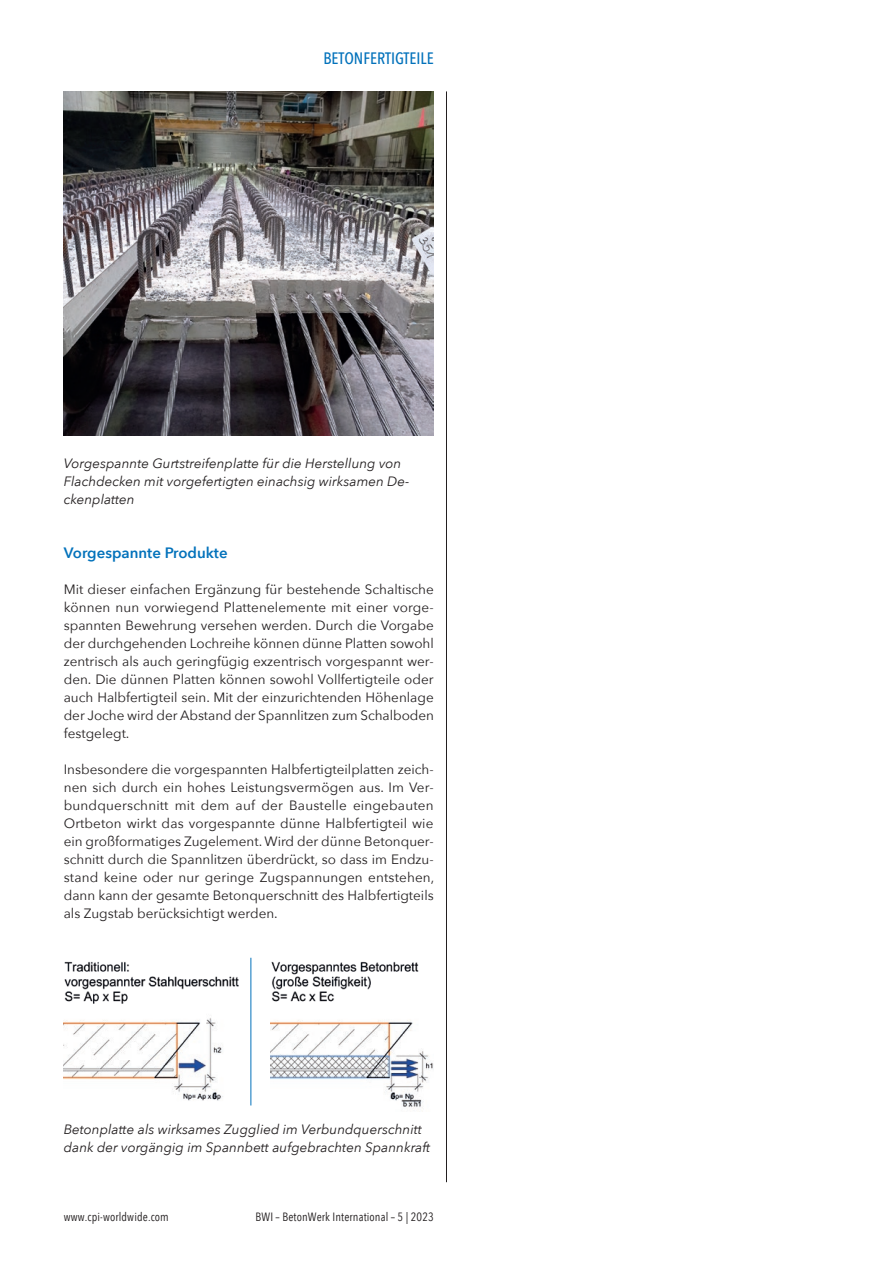
<style>
.page{position:relative;width:893px;height:1263px;background:#fff}
.page>*{position:absolute;margin:0;border:0;box-sizing:border-box;transform-origin:0 0}
.t1{font:500 16.5px "Avenir Next Condensed";color:#0372bb}
.t2{font:600 15px "Avenir Next";color:#0372bb}
.t3{font:13.5px/18px "Avenir Next";color:#231f20;text-align:justify}
.t4{font:italic 13.5px/18px "Avenir Next";color:#231f20}
.t5{font:12px "Avenir Next Condensed";letter-spacing:.01em;color:#231f20}
</style>
<div class="page">
<hr style="left:446px;top:91px;width:1px;height:1091px;background:#231f20">
<img style="left:64px;top:91px;width:370px;height:345px">
<img style="left:271px;top:961px;width:148px;height:41px">
<img style="left:64px;top:961px;width:175px;height:43px">
<img style="left:64px;top:1018px;width:159px;height:83px">
<img style="left:270px;top:1020px;width:164px;height:88px">
<hr style="left:251px;top:958px;width:1px;height:147px;background:#0372bb">
<p class="t1" style="left:323px;top:49px;width:112px">BETONFERTIGTEILE</p>
<p class="t4" style="left:64px;top:454px;width:347px">Vorgespannte Gurtstreifenplatte für die Herstellung von<br>Flachdecken mit vorgefertigten einachsig wirksamen De&shy;ckenplatten</p>
<p class="t2" style="left:64px;top:540px;width:165px">Vorgespannte Produkte</p>
<p class="t3" style="left:64px;top:580px;width:372px">Mit dieser einfachen Ergänzung für bestehende Schaltische können nun vorwiegend Plattenelemente mit einer vorge&shy;spannten Bewehrung versehen werden. Durch die Vorgabe der durchgehenden Lochreihe können dünne Platten sowohl zentrisch als auch geringfügig exzentrisch vorgespannt wer&shy;den. Die dünnen Platten können sowohl Vollfertigteile oder auch Halbfertigteil sein. Mit der einzurichtenden Höhenlage der Joche wird der Abstand der Spannlitzen zum Schalboden festgelegt.</p>
<p class="t3" style="left:64px;top:760px;width:372px">Insbesondere die vorgespannten Halbfertigteilplatten zeich&shy;nen sich durch ein hohes Leistungsvermögen aus. Im Ver&shy;bundquerschnitt mit dem auf der Baustelle eingebauten Ortbeton wirkt das vorgespannte dünne Halbfertigteil wie ein großformatiges Zugelement. Wird der dünne Betonquer&shy;schnitt durch die Spannlitzen überdrückt, so dass im Endzu&shy;stand keine oder nur geringe Zugspannungen entstehen, dann kann der gesamte Betonquerschnitt des Halbfertigteils als Zugstab berücksichtigt werden.</p>
<p class="t4" style="left:64px;top:1120px;width:368px">Betonplatte als wirksames Zugglied im Verbundquerschnitt dank der vorgängig im Spannbett aufgebrachten Spannkraft</p>
<p class="t5" style="left:64px;top:1207px;width:107px">www.cpi-worldwide.com</p>
<p class="t5" style="left:256px;top:1207px;width:180px">BWI – BetonWerk International – 5 | 2023</p>
</div>
